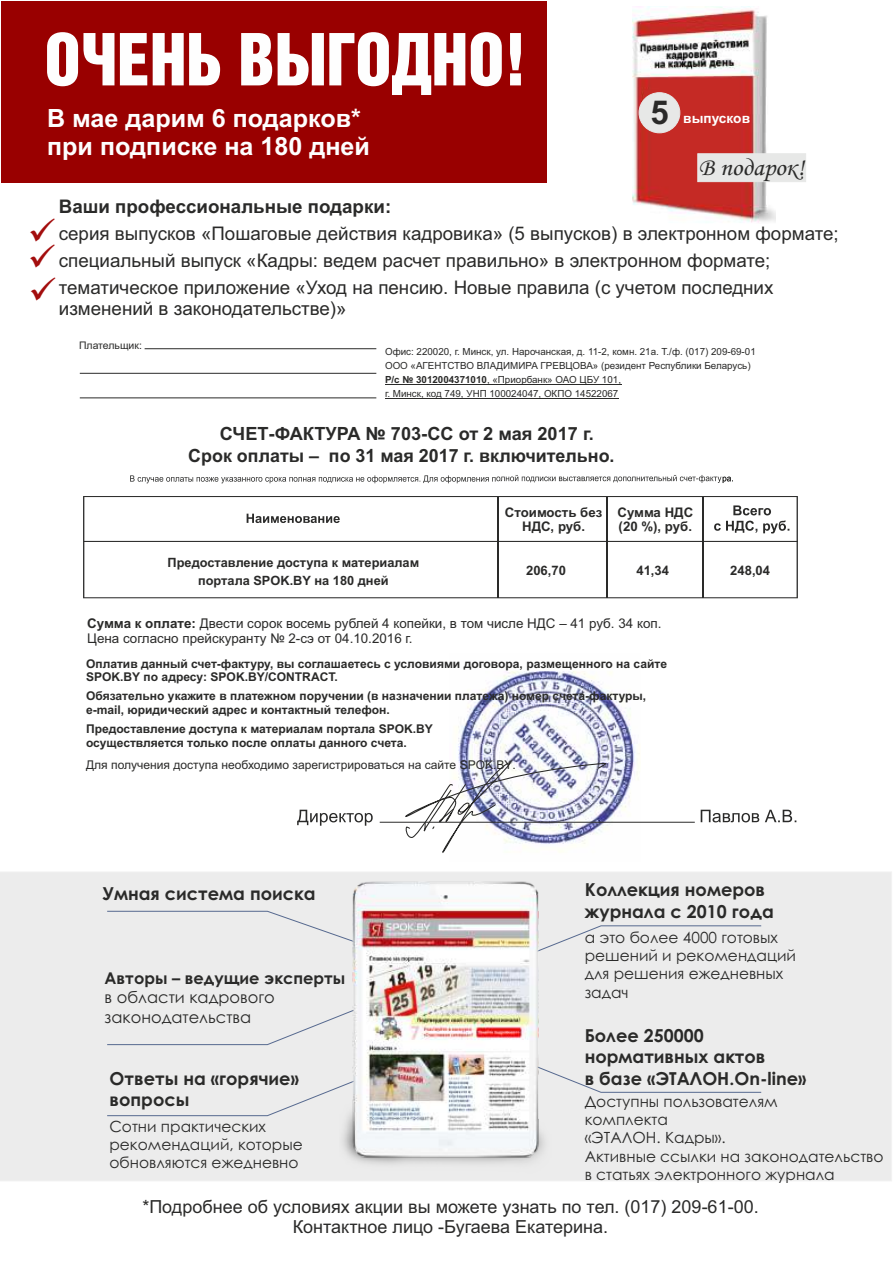
<style>
.page{position:relative;width:893px;height:1263px;background:#fff}
.page>*{position:absolute;margin:0;border:0;box-sizing:border-box;transform-origin:0 0}
.t1{font:700 33px "Arial";color:#2a2a29}
.t2{font:700 25.2px/28px "Arial";color:#fefefe}
.t3{font:24.75px "Monotype Corsiva";color:#2a2a29;scale:1.05 1}
.t4{font:18.75px/27.3px "Arial";color:#2a2a29}
.t5{font:700 18.75px "Arial";color:#2a2a29}
.t6{font:700 18.15px "Arial";color:#2a2a29}
.t7{font:18px/20.1px "Arial";color:#2a2a29;text-align:center}
.t8{font:700 17.85px/21.6px "Century Gothic";color:#2a2a29}
.t9{font:16.2px/19.4px "Century Gothic";color:#2a2a29}
.t10{font:700 16.2px "Century Gothic";color:#2a2a29}
.t11{font:15.45px/18.3px "Century Gothic";color:#2a2a29}
.t12{font:700 13.65px "Arial";color:#fff}
.t13{font:13.35px/15px "Arial";color:#2a2a29}
.t14{font:700 13.2px/14.9px "Arial";color:#2a2a29}
.t15{font:700 13.05px "Arial";color:#2a2a29}
.t16{font:700 12.75px/18px "Arial";color:#2a2a29;text-align:center}
.t17{font:700 12px/13.5px "Arial";color:#2a2a29}
.t18{font:12px "Arial";color:#2a2a29}
.t19{font:10.5px "Arial";color:#2a2a29}
.t20{font:9.75px/14.2px "Arial";color:#2a2a29}
.s1{font-weight:700}
</style>
<div class="page">
<div style="left:0;top:872px;width:892px;height:309px;background:#ececec"></div>
<div style="left:106px;top:910px;width:233px;height:40px;background:#ececec"></div>
<div style="left:106px;top:1006px;width:233px;height:39px;background:#ececec"></div>
<div style="left:106px;top:1077px;width:233px;height:39px;background:#ececec"></div>
<div style="left:552px;top:925px;width:210px;height:39px;background:#ececec"></div>
<div style="left:552px;top:1054px;width:210px;height:39px;background:#ececec"></div>
<img style="left:339px;top:872px;width:213px;height:306px">
<img style="left:458px;top:671px;width:182px;height:87px">
<svg style="left:297px;top:758px;width:499px;height:95px"></svg>
<hr style="left:380px;top:822px;width:315px;height:1px;background:#2a2a29">
<hr style="left:145px;top:348px;width:231px;height:1px;background:#2a2a29">
<hr style="left:80px;top:397px;width:296px;height:1px;background:#2a2a29">
<hr style="left:80px;top:373px;width:296px;height:1px;background:#2a2a29">
<hr style="left:385px;top:384px;width:102px;height:1px;background:#2a2a29">
<hr style="left:487px;top:384px;width:134px;height:1px;background:#2a2a29">
<hr style="left:385px;top:398px;width:233px;height:1px;background:#2a2a29">
<svg style="left:130px;top:475px;width:603px;height:8px"></svg>
<svg style="left:83px;top:496px;width:715px;height:102px"></svg>
<hr style="left:606px;top:497px;width:1px;height:101px;background:#2a2a29">
<hr style="left:702px;top:497px;width:1px;height:101px;background:#2a2a29">
<svg style="left:714px;top:505px;width:75px;height:28px"></svg>
<div style="left:1px;top:2px;width:545px;height:181px;background:#900"></div>
<svg style="left:47px;top:32px;width:474px;height:63px"></svg>
<img style="left:632px;top:6px;width:144px;height:217px">
<div style="left:697px;top:153px;width:109px;height:29px;background:#e7e8e7"></div>
<div style="left:643px;top:89px;width:77px;height:32px;background:#c52a25"></div>
<div style="left:639px;top:92px;width:41px;height:41px;background:#e7e8e7;border:1px solid #e7e8e7;border-radius:50%"></div>
<h1 class="t1" style="left:650px;top:100px;width:20px">5</h1>
<h2 class="t2" style="left:47px;top:106px;width:324px">В мае дарим 6 подарков* при подписке на 180 дней</h2>
<h3 class="t5" style="left:59px;top:199px;width:334px">Ваши профессиональные подарки:</h3>
<p class="t4" style="left:59px;top:221px;width:781px">серия выпусков «Пошаговые действия кадровика» (5 выпусков) в электронном формате; специальный выпуск «Кадры: ведем расчет правильно» в электронном формате; тематическое приложение «Уход на пенсию. Новые правила (с учетом последних</p>
<h3 class="t4" style="left:59px;top:297px;width:289px">изменений в законодательстве)»</h3>
<p class="t12" style="left:683px;top:113px;width:68px">выпусков</p>
<h3 class="t3" style="left:699px;top:158px;width:102px">В подарок!</h3>
<p class="t19" style="left:79px;top:341px;width:64px">Плательщик:</p>
<p class="t20" style="left:385px;top:345px;width:372px">Офис: 220020, г. Минск, ул. Нарочанская, д. 11-2, комн. 21а. Т./ф. (017) 209-69-01<br>ООО «АГЕНТСТВО ВЛАДИМИРА ГРЕВЦОВА» (резидент Республики Беларусь)<br><span class="s1">Р/с № 3012004371010</span>, «Приорбанк» ОАО ЦБУ 101,<br>г. Минск, код 749, УНП 100024047, ОКПО 14522067</p>
<h3 class="t6" style="left:220px;top:427px;width:375px">СЧЕТ-ФАКТУРА № 703-СС от 2 мая 2017 г.</h3>
<h3 class="t6" style="left:188px;top:448px;width:428px">Срок оплаты – по 31 мая 2017 г. включительно.</h3>
<p class="t16" style="left:168px;top:555px;width:253px">Предоставление доступа к материалам портала SPOK.BY на 180 дней</p>
<p class="t14" style="left:505px;top:507px;width:99px;line-height:13.4px;text-align:center">Стоимость без<br>НДС, руб.</p>
<p class="t14" style="left:617px;top:506px;width:77px">Сумма НДС (20 %), руб.</p>
<p class="t15" style="left:526px;top:566px;width:41px">206,70</p>
<p class="t15" style="left:636px;top:566px;width:34px">41,34</p>
<p class="t15" style="left:730px;top:566px;width:41px">248,04</p>
<p class="t13" style="left:87px;top:617px;width:576px"><span class="s1">Сумма к оплате:</span> Двести сорок восемь рублей 4 копейки, в том числе НДС – 41 руб. 34 коп.<br>Цена согласно прейскуранту № 2-сэ от 04.10.2016 г.</p>
<p class="t17" style="left:86px;top:658px;width:583px">Оплатив данный счет-фактуру, вы соглашаетесь с условиями договора, размещенного на сайте<br>SPOK.BY по адресу: SPOK.BY/CONTRACT.</p>
<p class="t17" style="left:86px;top:690px;width:562px">Обязательно укажите в платежном поручении (в назначении платежа) номер счета-фактуры, е-mail, юридический адрес и контактный телефон.</p>
<p class="t17" style="left:86px;top:723px;width:348px">Предоставление доступа к материалам портала SPOK.BY осуществляется только после оплаты данного счета.</p>
<p class="t18" style="left:86px;top:761px;width:431px">Для получения доступа необходимо зарегистрироваться на сайте SPOK.BY.</p>
<h3 class="t8" style="left:103px;top:885px;width:215px">Умная система поиска</h3>
<h3 class="t10" style="left:105px;top:972px;width:242px">Авторы – ведущие эксперты</h3>
<h3 class="t9" style="left:105px;top:989px;width:172px">в области кадрового законодательства</h3>
<h3 class="t8" style="left:110px;top:1069px;width:191px">Ответы на «горячие» вопросы</h3>
<p class="t11" style="left:109px;top:1118px;width:195px">Сотни практических рекомендаций, которые обновляются ежедневно</p>
<h3 class="t8" style="left:585px;top:880px;width:190px">Коллекция номеров журнала с 2010 года</h3>
<p class="t11" style="left:585px;top:929px;width:213px">а это более 4000 готовых решений и рекомендаций для решения ежедневных задач</p>
<h3 class="t8" style="left:585px;top:1026px;width:223px">Более 250000 нормативных актов<br>в базе «ЭТАЛОН.On-line»</h3>
<p class="t11" style="left:585px;top:1093px;width:300px">Доступны пользователям<br>комплекта<br>«ЭТАЛОН. Кадры».<br>Активные ссылки на законодательство в статьях электронного журнала</p>
<h3 class="t7" style="left:142px;top:1198px;width:618px">*Подробнее об условиях акции вы можете узнать по тел. (017) 209-61-00.<br>Контактное лицо -Бугаева Екатерина.</h3>
</div>
